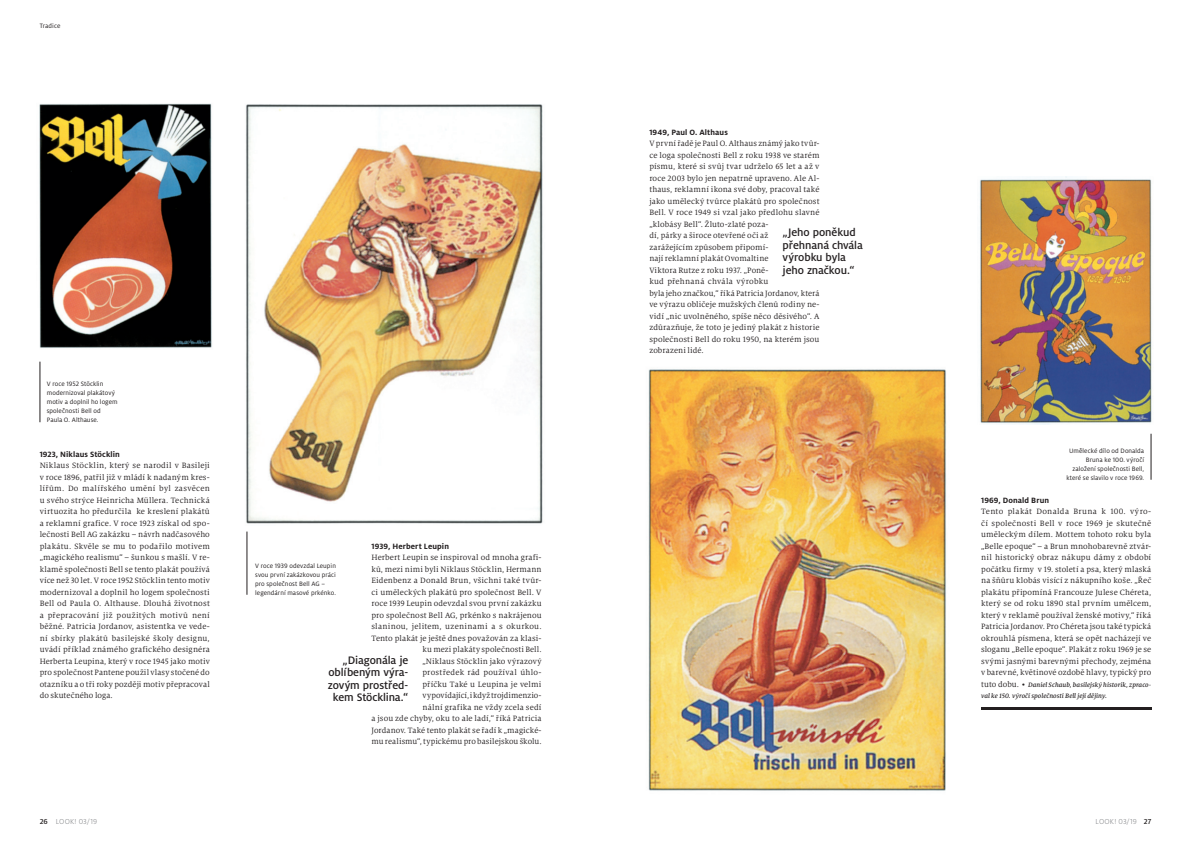
<style>
.page{position:relative;width:1191px;height:842px;background:#fff}
.page>*{position:absolute;margin:0;border:0;box-sizing:border-box;transform-origin:0 0}
.t1{font:500 12px/12.5px "Milo Pro";letter-spacing:-.005em;color:#231f20;text-align:right}
.t2{font:8.5px/11.5px "Milo Serif Pro";letter-spacing:.015em;color:#231f20;text-align:justify}
.t3{font:700 8.5px "Milo Pro";letter-spacing:.01em;color:#231f20}
.t4{font:300 8px "Milo Pro";letter-spacing:.01em;color:#808285}
.t5{font:7px/9px "Milo Pro";letter-spacing:.01em;color:#231f20}
.t6{font:italic 500 7px/11.5px "Milo Serif Pro";letter-spacing:.005em;color:#231f20}
.s1{font-weight:500;color:#231f20}
.s2{font-weight:400;font-style:normal;font-size:8.5px}
</style>
<div class="page">
<img style="left:39px;top:103px;width:173px;height:245px">
<img style="left:246px;top:104px;width:297px;height:420px">
<hr style="left:40px;top:362px;width:1px;height:60px;background:#231f20">
<hr style="left:247px;top:531px;width:1px;height:64px;background:#231f20">
<img style="left:648px;top:369px;width:298px;height:422px">
<img style="left:980px;top:176px;width:172px;height:248px">
<hr style="left:981px;top:708px;width:170px;height:2px;background:#231f20">
<hr style="left:1150px;top:434px;width:1px;height:46px;background:#231f20">
<p class="t5" style="left:40px;top:22px;width:22px">Tradice</p>
<p class="t5" style="left:47px;top:380px;width:72px">V roce 1952 Stöcklin modernizoval plakátový motiv a doplnil ho logem společnosti Bell od<br>Paula O. Althause.</p>
<p class="t3" style="left:40px;top:449px;width:82px">1923, Niklaus Stöcklin</p>
<p class="t2" style="left:40px;top:460px;width:172px">Niklaus Stöcklin, který se narodil v Basileji v roce 1896, patřil již v mládí k nadaným kres&shy;lířům. Do malířského umění byl zasvěcen u svého strýce Heinricha Müllera. Technická virtuozita ho předurčila ke kreslení plakátů a reklamní grafice. V roce 1923 získal od spo&shy;lečnosti Bell AG zakázku – návrh nadčasového plakátu. Skvěle se mu to podařilo motivem „magického realismu“ – šunkou s mašlí. V re&shy;klamě společnosti Bell se tento plakát používá více než 30 let. V roce 1952 Stöcklin tento motiv modernizoval a doplnil ho logem společnosti Bell od Paula O. Althause. Dlouhá životnost a přepracování již použitých motivů není běžné. Patricia Jordanov, asistentka ve vede&shy;ní sbírky plakátů basilejské školy designu, uvádí příklad známého grafického designéra Herberta Leupina, který v roce 1945 jako motiv pro společnost Pantene použil vlasy stočené do otazníku a o tři roky později motiv přepracoval do skutečného loga.</p>
<p class="t4" style="left:40px;top:817px;width:59px"><span class="s1">26</span> LOOK! 03/19</p>
<p class="t3" style="left:371px;top:541px;width:79px">1939, Herbert Leupin</p>
<p class="t2" style="left:371px;top:552px;width:172px;text-align:right">Herbert Leupin se inspiroval od mnoha grafi&shy;ků, mezi nimi byli Niklaus Stöcklin, Hermann Eidenbenz a Donald Brun, všichni také tvůr&shy;ci uměleckých plakátů pro společnost Bell. V roce 1939 Leupin odevzdal svou první zakázku pro společnost Bell AG, prkénko s nakrájenou slaninou, jelitem, uzeninami a s okurkou.<br>Tento plakát je ještě dnes považován za klasi&shy;ku mezi plakáty společnosti Bell.<br>„Niklaus Stöcklin jako výrazový<br>prostředek rád používal úhlo-<br>příčku Také u Leupina je velmi<br>vypovídající, i když trojdimenzio-<br>nální grafika ne vždy zcela sedí<br>a jsou zde chyby, oku to ale ladí,“ říká Patricia Jordanov. Také tento plakát se řadí k „magické&shy;mu realismu“, typickému pro basilejskou školu.</p>
<p class="t5" style="left:255px;top:561px;width:82px">V roce 1939 odevzdal Leupin svou první zakázkovou práci pro společnost Bell AG – legendární masové prkénko.</p>
<h1 class="t1" style="left:328px;top:654px;width:82px">„Diagonála je oblíbeným výra&shy;zovým prostřed&shy;kem Stöcklina.“</h1>
<p class="t3" style="left:649px;top:127px;width:80px">1949, Paul O. Althaus</p>
<p class="t2" style="left:649px;top:138px;width:172px;text-align:left">V první řadě je Paul O. Althaus známý jako tvůr&shy;ce loga společnosti Bell z roku 1938 ve starém písmu, které si svůj tvar udrželo 65 let a až v roce 2003 bylo jen nepatrně upraveno. Ale Al&shy;thaus, reklamní ikona své doby, pracoval také jako umělecký tvůrce plakátů pro společnost Bell. V roce 1949 si vzal jako předlohu slavné „klobásy Bell“. Žluto-zlaté poza-<br>dí, párky a široce otevřené oči až<br>zarážejícím způsobem připomí-<br>nají reklamní plakát Ovomaltine<br>Viktora Rutze z roku 1937. „Poně-<br>kud přehnaná chvála výrobku<br>byla jeho značkou,“ říká Patricia Jordanov, která ve výrazu obličeje mužských členů rodiny ne&shy;vidí „nic uvolněného, spíše něco děsivého“. A zdůrazňuje, že toto je jediný plakát z historie společnosti Bell do roku 1950, na kterém jsou zobrazeni lidé.</p>
<h1 class="t1" style="left:782px;top:226px;width:82px;text-align:left">„Jeho poněkud přehnaná chvála výrobku byla jeho značkou.“</h1>
<p class="t5" style="left:1066px;top:446px;width:79px;text-align:right">Umělecké dílo od Donalda<br>Bruna ke 100. výročí založení společnosti Bell, které se slavilo v roce 1969.</p>
<p class="t3" style="left:981px;top:495px;width:69px">1969, Donald Brun</p>
<p class="t2" style="left:981px;top:506px;width:172px">Tento plakát Donalda Bruna k 100. výro&shy;čí společnosti Bell v roce 1969 je skutečně uměleckým dílem. Mottem tohoto roku byla „Belle epoque“ – a Brun mnohobarevně ztvár&shy;nil historický obraz nákupu dámy z období počátku firmy v 19. století a psa, který mlaská na šňůru klobás visící z nákupního koše. „Řeč plakátu připomíná Francouze Julese Chéreta, který se od roku 1890 stal prvním umělcem, který v reklamě používal ženské motivy,“ říká Patricia Jordanov. Pro Chéreta jsou také typická okrouhlá písmena, která se opět nacházejí ve sloganu „Belle epoque“. Plakát z roku 1969 je se svými jasnými barevnými přechody, zejména v barevné, květinové ozdobě hlavy, typický pro</p>
<p class="t6" style="left:981px;top:679px;width:172px"><span class="s2">tuto dobu. •</span> Daniel Schaub, basilejský historik, zpraco&shy;val ke 150. výročí společnosti Bell její dějiny.</p>
<p class="t4" style="left:1095px;top:817px;width:57px">LOOK! 03/19 <span class="s1">27</span></p>
</div>
